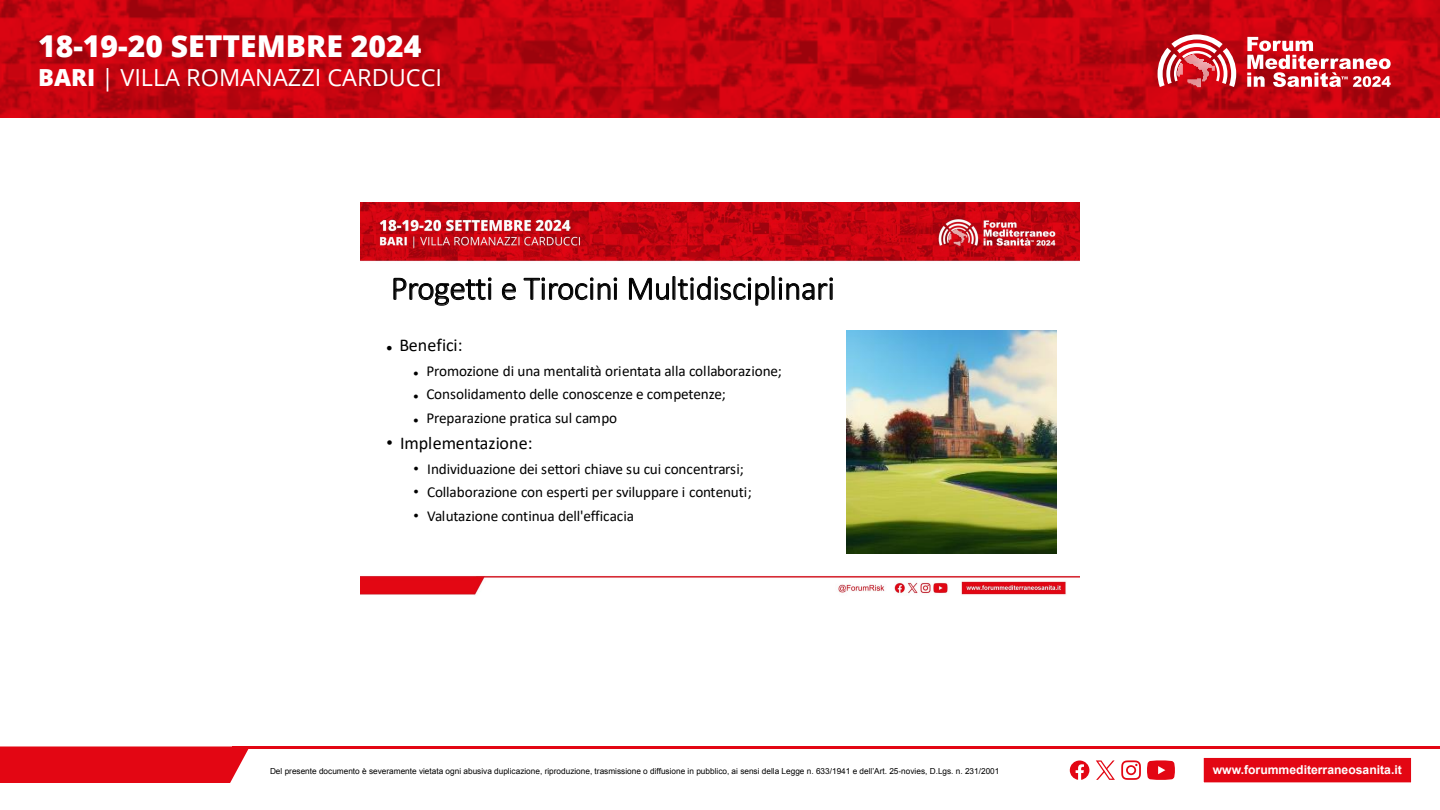
<style>
.page{position:relative;width:1440px;height:810px;background:#fff}
.page>*{position:absolute;margin:0;border:0;box-sizing:border-box;transform-origin:0 0}
.t1{font:300 33.22px "Calibri";letter-spacing:-.01em;color:#000}
.t2{font:800 30.08px "Open Sans";color:#fff}
.t3{font:23.55px "Open Sans";color:#fff}
.t4{font:18px "Calibri";color:#000}
.t5{font:15.23px "Calibri";letter-spacing:-.005em;color:#000}
.t6{font:700 12.15px "Arial";color:#fff}
.t7{font:8.25px "Arial";color:#000}
.s1{font-weight:800}
.s2{font-family:"Arial"}
</style>
<div class="page">
<div style="left:0;top:746px;width:249px;height:37px;background:#e30613"></div>
<hr style="left:232px;top:746px;width:1208px;height:3px;background:#e30613">
<div style="left:1203px;top:757px;width:209px;height:27px;background:#e30613;border:1px solid #fff"></div>
<svg style="left:1121px;top:760px;width:20px;height:20px"></svg>
<svg style="left:1147px;top:760px;width:28px;height:20px"></svg>
<svg style="left:1070px;top:761px;width:19px;height:19px"></svg>
<svg style="left:1096px;top:760px;width:19px;height:20px"></svg>
<svg style="left:0;top:0;width:1440px;height:117px;background:#c2040f"></svg>
<svg style="left:1158px;top:34px;width:78px;height:53px"></svg>
<svg style="left:1247px;top:37px;width:144px;height:50px"></svg>
<img style="left:360px;top:202px;width:720px;height:393px">
<img style="left:847px;top:330px;width:210px;height:224px">
<svg style="left:387px;top:346px;width:5px;height:4px"></svg>
<svg style="left:414px;top:371px;width:4px;height:4px"></svg>
<svg style="left:414px;top:395px;width:4px;height:4px"></svg>
<svg style="left:414px;top:418px;width:4px;height:4px"></svg>
<h2 class="t2" style="left:38px;top:24px;width:385px">18-19-20 SETTEMBRE 2024</h2>
<h3 class="t3" style="left:38px;top:62px;width:406px"><span class="s1">BARI</span> | VILLA ROMANAZZI CARDUCCI</h3>
<h1 class="t1" style="left:391px;top:268px;width:445px">Progetti e Tirocini Multidisciplinari</h1>
<p class="t4" style="left:399px;top:332px;width:65px">Benefici:</p>
<p class="t5" style="left:426px;top:360px;width:357px">Promozione di una mentalità orientata alla collaborazione;</p>
<p class="t5" style="left:426px;top:384px;width:301px">Consolidamento delle conoscenze e competenze;</p>
<p class="t5" style="left:426px;top:407px;width:192px">Preparazione pratica sul campo</p>
<p class="t4" style="left:387px;top:431px;width:147px"><span class="s2">•</span> Implementazione:</p>
<p class="t5" style="left:414px;top:458px;width:332px"><span class="s2">•</span> Individuazione dei settori chiave su cui concentrarsi;</p>
<p class="t5" style="left:414px;top:482px;width:340px"><span class="s2">•</span> Collaborazione con esperti per sviluppare i contenuti;</p>
<p class="t5" style="left:414px;top:505px;width:222px"><span class="s2">•</span> Valutazione continua dell'efficacia</p>
<p class="t7" style="left:270px;top:766px;width:731px">Del presente documento è severamente vietata ogni abusiva duplicazione, riproduzione, trasmissione o diffusione in pubblico, ai sensi della Legge n. 633/1941 e dell’Art. 25-novies, D.Lgs. n. 231/2001</p>
<p class="t6" style="left:1213px;top:762px;width:191px">www.forummediterraneosanita.it</p>
</div>
